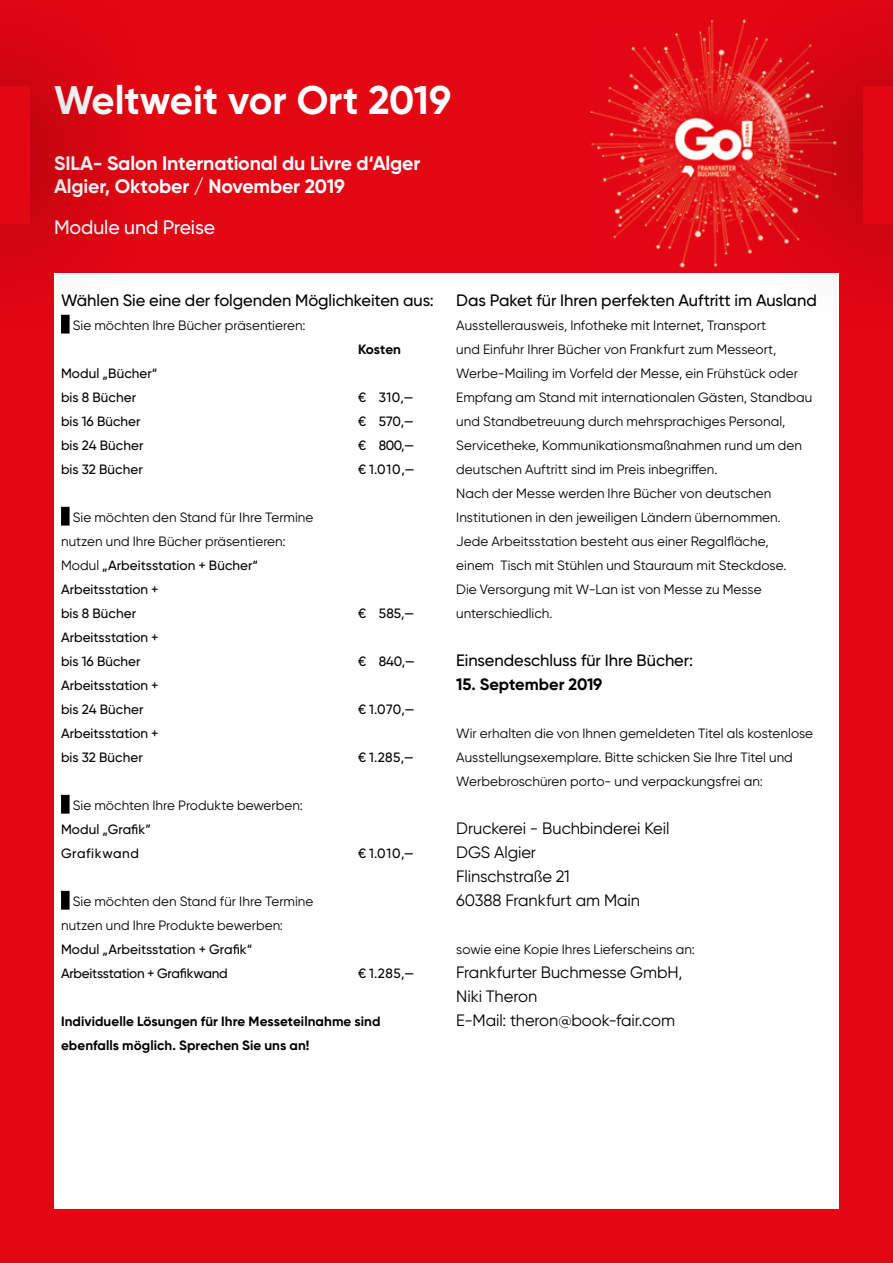
<style>
.page{position:relative;width:893px;height:1263px;background:#e30613}
.page>*{position:absolute;margin:0;border:0;box-sizing:border-box;transform-origin:0 0}
.t1{font:700 39.9px "Gilroy";color:#fff}
.t2{font:700 19.5px/23.4px "Gilroy";letter-spacing:-.01em;color:#fff}
.t3{font:500 19.5px "Gilroy";letter-spacing:-.01em;color:#fff}
.t4{font:16.5px/24px "Gilroy";letter-spacing:-.005em;color:#000}
.t5{font:500 16.5px "Gilroy";letter-spacing:-.005em;color:#000}
.t6{font:700 16.5px "Gilroy";letter-spacing:-.005em;color:#000}
.t7{font:13.5px/24px "Gilroy";letter-spacing:.005em;color:#000}
.t8{font:500 13.5px/24px "Gilroy";letter-spacing:.005em;color:#000}
.t9{font:700 13.5px/24px "Gilroy";letter-spacing:.005em;color:#000}
.t10{font:500 13.5px/24px "Gilroy";letter-spacing:-.015em;color:#000}
.s1{font-size:16.5px}
.s2{font-weight:500}
</style>
<div class="page">
<div style="left:54px;top:273px;width:785px;height:936px;background:#fff"></div>
<div style="left:61px;top:507px;width:9px;height:19px;background:#000"></div>
<div style="left:61px;top:795px;width:9px;height:19px;background:#000"></div>
<div style="left:61px;top:891px;width:9px;height:19px;background:#000"></div>
<img style="left:590px;top:20px;width:147px;height:248px">
<div style="left:737px;top:0;width:156px;height:343px;background:#000;opacity:.75"></div>
<div style="left:863px;top:86px;width:30px;height:137px;background:#e30613"></div>
<div style="left:0;top:0;width:155px;height:343px;background:#000;opacity:.75"></div>
<div style="left:0;top:86px;width:30px;height:137px;background:#e30613"></div>
<h1 class="t1" style="left:54px;top:75px;width:399px">Weltweit vor Ort 2019</h1>
<h2 class="t2" style="left:54px;top:151px;width:368px">SILA- Salon International du Livre d‘Alger<br>Algier, Oktober / November 2019</h2>
<h2 class="t3" style="left:54px;top:215px;width:162px">Module und Preise</h2>
<p class="t5" style="left:61px;top:290px;width:374px">Wählen Sie eine der folgenden Möglichkeiten aus:</p>
<p class="t7" style="left:61px;top:313px;width:246px"><span class="s1">/</span> Sie möchten Ihre Bücher präsentieren:</p>
<p class="t9" style="left:358px;top:337px;width:45px">Kosten</p>
<p class="t8" style="left:61px;top:361px;width:98px">Modul „Bücher“ bis 8 Bücher</p>
<p class="t8" style="left:358px;top:385px;width:57px">€ 310,—</p>
<p class="t8" style="left:61px;top:409px;width:81px">bis 16 Bücher</p>
<p class="t8" style="left:358px;top:409px;width:57px">€ 570,—</p>
<p class="t8" style="left:61px;top:433px;width:84px">bis 24 Bücher</p>
<p class="t8" style="left:358px;top:433px;width:58px">€ 800,—</p>
<p class="t8" style="left:61px;top:457px;width:83px">bis 32 Bücher</p>
<p class="t8" style="left:358px;top:457px;width:58px">€ 1.010,—</p>
<p class="t7" style="left:61px;top:505px;width:254px"><span class="s1">/</span> Sie möchten den Stand für Ihre Termine nutzen und Ihre Bücher präsentieren:<br>Modul <span class="s2">„Arbeitsstation + Bücher“<br>Arbeitsstation +<br>bis 8 Bücher</span></p>
<p class="t8" style="left:358px;top:601px;width:58px">€ 585,—</p>
<p class="t8" style="left:61px;top:625px;width:99px">Arbeitsstation + bis 16 Bücher</p>
<p class="t8" style="left:61px;top:673px;width:99px">Arbeitsstation + bis 24 Bücher</p>
<p class="t8" style="left:61px;top:721px;width:99px">Arbeitsstation + bis 32 Bücher</p>
<p class="t7" style="left:61px;top:793px;width:243px"><span class="s1">/</span> Sie möchten Ihre Produkte bewerben:<br><span class="s2">Modul „Grafik”<br>Grafikwand</span></p>
<p class="t8" style="left:358px;top:649px;width:58px">€ 840,—</p>
<p class="t8" style="left:358px;top:697px;width:58px">€ 1.070,—</p>
<p class="t8" style="left:358px;top:745px;width:57px">€ 1.285,—</p>
<p class="t8" style="left:358px;top:841px;width:58px">€ 1.010,—</p>
<p class="t7" style="left:61px;top:889px;width:254px"><span class="s1">/</span> Sie möchten den Stand für Ihre Termine nutzen und Ihre Produkte bewerben:</p>
<p class="t10" style="left:61px;top:937px;width:193px">Modul „Arbeitsstation + Grafik“<br>Arbeitsstation + Grafikwand</p>
<p class="t8" style="left:358px;top:961px;width:58px">€ 1.285,—</p>
<p class="t9" style="left:61px;top:1009px;width:321px">Individuelle Lösungen für Ihre Messeteilnahme sind ebenfalls möglich. Sprechen Sie uns an!</p>
<p class="t5" style="left:456px;top:290px;width:362px">Das Paket für Ihren perfekten Auftritt im Ausland</p>
<p class="t7" style="left:456px;top:313px;width:357px">Ausstellerausweis, Infotheke mit Internet, Transport<br>und Einfuhr Ihrer Bücher von Frankfurt zum Messeort, Werbe-Mailing im Vorfeld der Messe, ein Frühstück oder Empfang am Stand mit internationalen Gästen, Standbau und Standbetreuung durch mehrsprachiges Personal, Servicetheke, Kommunikationsmaßnahmen rund um den deutschen Auftritt sind im Preis inbegriffen.<br>Nach der Messe werden Ihre Bücher von deutschen Institutionen in den jeweiligen Ländern übernommen.<br>Jede Arbeitsstation besteht aus einer Regalfläche,<br>einem Tisch mit Stühlen und Stauraum mit Steckdose.<br>Die Versorgung mit W-Lan ist von Messe zu Messe unterschiedlich.</p>
<p class="t5" style="left:456px;top:650px;width:238px">Einsendeschluss für Ihre Bücher:</p>
<p class="t6" style="left:456px;top:674px;width:148px">15. September 2019</p>
<p class="t7" style="left:456px;top:721px;width:358px">Wir erhalten die von Ihnen gemeldeten Titel als kostenlose<br>Ausstellungsexemplare. Bitte schicken Sie Ihre Titel und<br>Werbebroschüren porto- und verpackungsfrei an:</p>
<p class="t4" style="left:456px;top:816px;width:215px">Druckerei - Buchbinderei Keil<br>DGS Algier<br>Flinschstraße 21<br>60388 Frankfurt am Main</p>
<p class="t7" style="left:456px;top:937px;width:240px">sowie eine Kopie Ihres Lieferscheins an:</p>
<p class="t4" style="left:456px;top:960px;width:228px">Frankfurter Buchmesse GmbH,<br>Niki Theron<br>E-Mail: theron@book-fair.com</p>
</div>
